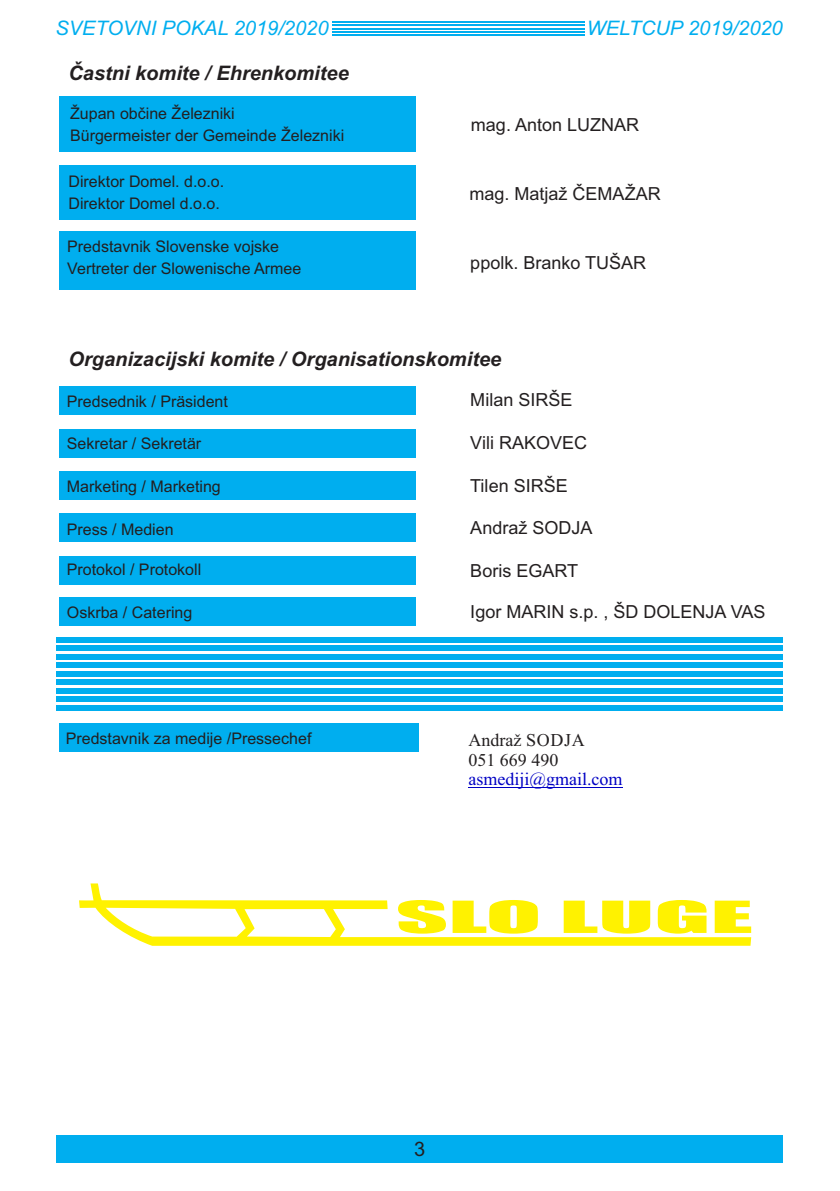
<style>
.page{position:relative;width:840px;height:1191px;background:#fff}
.page>*{position:absolute;margin:0;border:0;box-sizing:border-box;transform-origin:0 0}
.t1{font:40.8px "Impact";color:#fff200;scale:2.5 1}
.t2{font:italic 700 20px "Arial";color:#231f20}
.t3{font:italic 20px "Arial";color:#00aeef}
.t4{font:20px "Arial";color:#231f20}
.t5{font:18px "Arial";color:#231f20}
.t6{font:18px "Times New Roman";color:#231f20}
.t7{font:18px "Times New Roman";color:#0000c4}
.t8{font:16px/21.4px "Arial";color:#231f20}
</style>
<div class="page">
<div style="left:399px;top:1135px;width:39px;height:23px;background:#00aeef"></div>
<div style="left:60px;top:96px;width:356px;height:56px;background:#00aeef"></div>
<div style="left:60px;top:165px;width:356px;height:54px;background:#00aeef"></div>
<div style="left:60px;top:231px;width:356px;height:58px;background:#00aeef"></div>
<div style="left:60px;top:386px;width:356px;height:29px;background:#00aeef"></div>
<div style="left:60px;top:429px;width:356px;height:28px;background:#00aeef"></div>
<div style="left:60px;top:471px;width:356px;height:29px;background:#00aeef"></div>
<div style="left:60px;top:513px;width:356px;height:29px;background:#00aeef"></div>
<div style="left:60px;top:556px;width:356px;height:28px;background:#00aeef"></div>
<div style="left:56px;top:1157px;width:726px;height:5px;background:#00aeef"></div>
<div style="left:56px;top:1152px;width:726px;height:5px;background:#00aeef"></div>
<div style="left:56px;top:1146px;width:726px;height:5px;background:#00aeef"></div>
<div style="left:56px;top:1140px;width:726px;height:5px;background:#00aeef"></div>
<div style="left:56px;top:1135px;width:726px;height:5px;background:#00aeef"></div>
<hr style="left:332px;top:21px;width:252px;height:2px;background:#00aeef">
<hr style="left:332px;top:24px;width:252px;height:2px;background:#00aeef">
<hr style="left:332px;top:28px;width:252px;height:1px;background:#00aeef">
<hr style="left:332px;top:31px;width:252px;height:2px;background:#00aeef">
<hr style="left:332px;top:34px;width:252px;height:2px;background:#00aeef">
<div style="left:60px;top:597px;width:356px;height:29px;background:#00aeef"></div>
<div style="left:56px;top:662px;width:726px;height:5px;background:#00aeef"></div>
<div style="left:56px;top:671px;width:726px;height:5px;background:#00aeef"></div>
<div style="left:56px;top:679px;width:726px;height:5px;background:#00aeef"></div>
<div style="left:56px;top:688px;width:726px;height:5px;background:#00aeef"></div>
<div style="left:56px;top:696px;width:726px;height:5px;background:#00aeef"></div>
<div style="left:56px;top:705px;width:726px;height:5px;background:#00aeef"></div>
<div style="left:56px;top:654px;width:726px;height:5px;background:#00aeef"></div>
<div style="left:56px;top:645px;width:726px;height:5px;background:#00aeef"></div>
<div style="left:56px;top:637px;width:726px;height:5px;background:#00aeef"></div>
<div style="left:59px;top:723px;width:359px;height:28px;background:#00aeef"></div>
<hr style="left:468px;top:787px;width:154px;height:1px;background:#0000c4">
<svg style="left:79px;top:883px;width:671px;height:62px"></svg>
<p class="t3" style="left:55px;top:20px;width:274px">SVETOVNI POKAL 2019/2020</p>
<p class="t3" style="left:586px;top:20px;width:197px">WELTCUP 2019/2020</p>
<p class="t2" style="left:68px;top:66px;width:282px">Častni komite / Ehrenkomitee</p>
<p class="t8" style="left:70px;top:104px;width:275px">Župan občine Železniki<br>Bürgermeister der Gemeinde Železniki</p>
<p class="t8" style="left:68px;top:172px;width:157px">Direktor Domel. d.o.o.<br>Direktor Domel d.o.o.</p>
<p class="t8" style="left:67px;top:237px;width:235px">Predstavnik Slovenske vojske<br>Vertreter der Slowenische Armee</p>
<p class="t5" style="left:470px;top:118px;width:170px">mag. Anton LUZNAR</p>
<p class="t5" style="left:469px;top:186px;width:193px">mag. Matjaž ČEMAŽAR</p>
<p class="t5" style="left:470px;top:256px;width:177px">ppolk. Branko TUŠAR</p>
<p class="t2" style="left:68px;top:352px;width:434px">Organizacijski komite / Organisationskomitee</p>
<p class="t8" style="left:67px;top:392px;width:162px">Predsednik / Präsident</p>
<p class="t8" style="left:67px;top:434px;width:136px">Sekretar / Sekretär</p>
<p class="t8" style="left:67px;top:477px;width:155px">Marketing / Marketing</p>
<p class="t8" style="left:67px;top:519px;width:108px">Press / Medien</p>
<p class="t8" style="left:67px;top:560px;width:136px">Protokol / Protokoll</p>
<p class="t8" style="left:67px;top:603px;width:127px">Oskrba / Catering</p>
<p class="t8" style="left:66px;top:729px;width:247px">Predstavnik za medije /Pressechef</p>
<p class="t5" style="left:470px;top:392px;width:104px">Milan SIRŠE</p>
<p class="t5" style="left:470px;top:436px;width:118px">Vili RAKOVEC</p>
<p class="t5" style="left:470px;top:479px;width:99px">Tilen SIRŠE</p>
<p class="t5" style="left:470px;top:521px;width:124px">Andraž SODJA</p>
<p class="t5" style="left:470px;top:563px;width:109px">Boris EGART</p>
<p class="t5" style="left:470px;top:605px;width:296px">Igor MARIN s.p. , ŠD DOLENJA VAS</p>
<p class="t6" style="left:468px;top:733px;width:118px">Andraž SODJA</p>
<p class="t6" style="left:468px;top:753px;width:91px">051 669 490</p>
<p class="t7" style="left:468px;top:773px;width:156px">asmediji@gmail.com</p>
<h1 class="t1" style="left:395px;top:900px;width:144px">SLO LUGE</h1>
<p class="t4" style="left:414px;top:1141px;width:13px">3</p>
</div>
